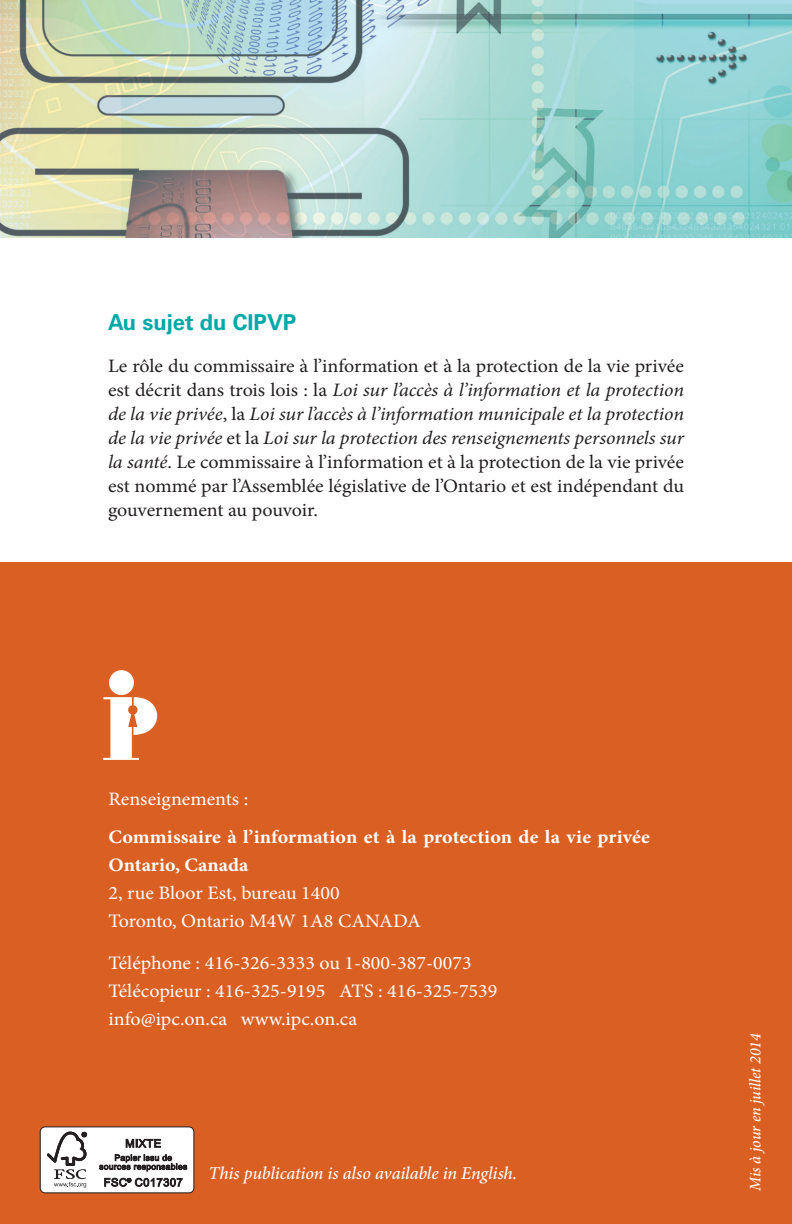
<style>
.page{position:relative;width:792px;height:1224px;background:#fff}
.page>*{position:absolute;margin:0;border:0;box-sizing:border-box;transform-origin:0 0}
.t1{font:700 22px "Univers LT Std";color:#00a9a7}
.t2{font:19px/24px "Minion Pro";letter-spacing:-.005em;color:#231f20;text-align:justify;scale:1.05 1}
.t3{font:19px/28px "Minion Pro";color:#fff;scale:1.05 1}
.t4{font:700 19px/28px "Minion Pro";letter-spacing:.005em;color:#fff;scale:1.05 1}
.t5{font:italic 500 18px "Minion Pro";letter-spacing:-.01em;color:#fff}
.t6{font:italic 500 16px "Minion Pro";letter-spacing:-.005em;color:#fff}
.s1{font-style:italic}
</style>
<div class="page">
<div style="left:0;top:562px;width:792px;height:662px;background:#da5f23"></div>
<img style="left:0;top:0;width:792px;height:238px">
<svg style="left:103px;top:670px;width:54px;height:90px"></svg>
<div style="left:40px;top:1127px;width:154px;height:66px;background:#fff;border-radius:5px"></div>
<div style="left:40px;top:1126px;width:154px;height:67px;border:1px solid #231f20;border-radius:5px"></div>
<svg style="left:47px;top:1132px;width:40px;height:56px"></svg>
<svg style="left:126px;top:1138px;width:35px;height:10px"></svg>
<svg style="left:99px;top:1154px;width:88px;height:17px"></svg>
<svg style="left:104px;top:1178px;width:79px;height:9px"></svg>
<p class="t1" style="left:108px;top:309px;width:190px">Au sujet du CIPVP</p>
<p class="t2" style="left:108px;top:354px;width:550px">Le rôle du commissaire à l’information et à la protection de la vie privée est décrit dans trois lois : la <span class="s1">Loi sur l’accès à l’information et la protection de la vie privée</span>, la <span class="s1">Loi sur l’accès à l’information municipale et la protection de la vie privée</span> et la <span class="s1">Loi sur la protection des renseignements personnels sur la santé</span>. Le commissaire à l’information et à la protection de la vie privée est nommé par l’Assemblée législative de l’Ontario et est indépendant du gouvernement au pouvoir.</p>
<p class="t3" style="left:108px;top:785px;width:135px">Renseignements :</p>
<p class="t4" style="left:108px;top:823px;width:517px">Commissaire à l’information et à la protection de la vie privée<br>Ontario, Canada</p>
<p class="t3" style="left:108px;top:879px;width:299px">2, rue Bloor Est, bureau 1400<br>Toronto, Ontario M4W 1A8 CANADA</p>
<p class="t3" style="left:108px;top:949px;width:372px">Téléphone : 416-326-3333 ou 1-800-387-0073<br>Télécopieur : 416-325-9195 ATS : 416-325-7539 info@ipc.on.ca www.ipc.on.ca</p>
<p class="t5" style="left:209px;top:1161px;width:310px">This publication is also available in English.</p>
<p class="t6" style="left:745px;top:1191px;width:159px;rotate:-90deg">Mis à jour en juillet 2014</p>
</div>
